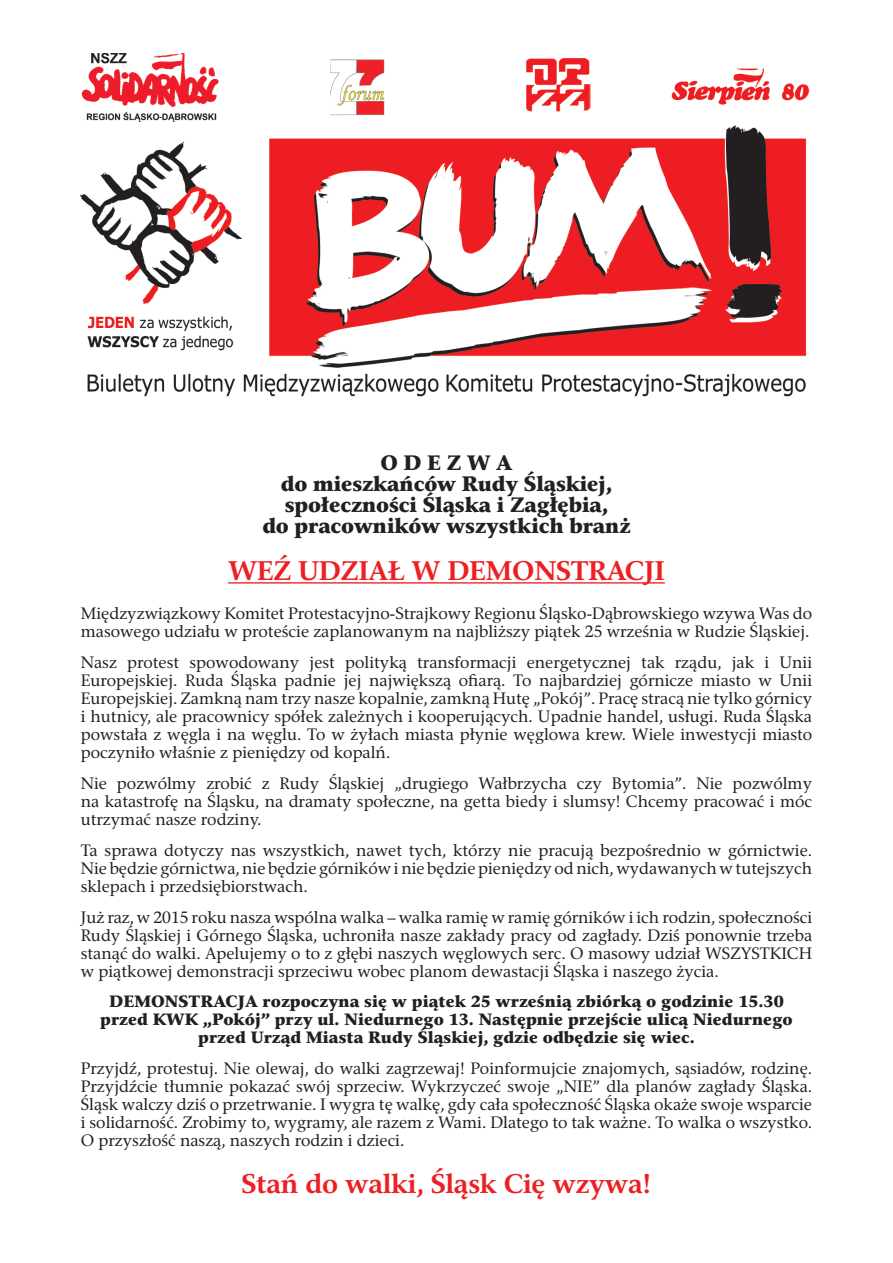
<style>
.page{position:relative;width:893px;height:1263px;background:#fff}
.page>*{position:absolute;margin:0;border:0;box-sizing:border-box;transform-origin:0 0}
.t1{font:700 27px "Rashel EFN";letter-spacing:-.01em;color:#ee1f23}
.t2{font:21px/21px "Rashel EFN Black";letter-spacing:-.01em;color:#231f20;text-align:center}
.t3{font:16.5px/18px "Rashel EFN";color:#231f20;text-align:justify}
.t4{font:16.5px/18px "Rashel EFN Black";color:#231f20;text-align:center}
</style>
<div class="page">
<img style="left:81px;top:53px;width:729px;height:344px">
<hr style="left:228px;top:582px;width:437px;height:1px;background:#ee1f23">
<p class="t2" style="left:262px;top:452px;width:370px">O D E Z W A<br>do mieszkańców Rudy Śląskiej, społeczności Śląska i Zagłębia,<br>do pracowników wszystkich branż</p>
<h1 class="t1" style="left:228px;top:554px;width:438px">WEŹ UDZIAŁ W DEMONSTRACJI</h1>
<p class="t3" style="left:81px;top:605px;width:733px">Międzyzwiązkowy Komitet Protestacyjno-Strajkowy Regionu Śląsko-Dąbrowskiego wzywa Was do masowego udziału w proteście zaplanowanym na najbliższy piątek 25 września w Rudzie Śląskiej.</p>
<p class="t3" style="left:81px;top:653px;width:733px">Nasz protest spowodowany jest polityką transformacji energetycznej tak rządu, jak i Unii Europejskiej. Ruda Śląska padnie jej największą ofiarą. To najbardziej górnicze miasto w Unii Europejskiej. Zamkną nam trzy nasze kopalnie, zamkną Hutę „Pokój”. Pracę stracą nie tylko górnicy i hutnicy, ale pracownicy spółek zależnych i kooperujących. Upadnie handel, usługi. Ruda Śląska powstała z węgla i na węglu. To w żyłach miasta płynie węglowa krew. Wiele inwestycji miasto poczyniło właśnie z pieniędzy od kopalń.</p>
<p class="t3" style="left:81px;top:774px;width:733px">Nie pozwólmy zrobić z Rudy Śląskiej „drugiego Wałbrzycha czy Bytomia”. Nie pozwólmy na katastrofę na Śląsku, na dramaty społeczne, na getta biedy i slumsy! Chcemy pracować i móc utrzymać nasze rodziny.</p>
<p class="t3" style="left:81px;top:841px;width:733px">Ta sprawa dotyczy nas wszystkich, nawet tych, którzy nie pracują bezpośrednio w górnictwie.<br>Nie będzie górnictwa, nie będzie górników i nie będzie pieniędzy od nich, wydawanych w tutejszych sklepach i przedsiębiorstwach.</p>
<p class="t3" style="left:81px;top:908px;width:733px">Już raz, w 2015 roku nasza wspólna walka – walka ramię w ramię górników i ich rodzin, społeczności Rudy Śląskiej i Górnego Śląska, uchroniła nasze zakłady pracy od zagłady. Dziś ponownie trzeba stanąć do walki. Apelujemy o to z głębi naszych węglowych serc. O masowy udział WSZYSTKICH w piątkowej demonstracji sprzeciwu wobec planom dewastacji Śląska i naszego życia.</p>
<p class="t4" style="left:100px;top:992px;width:694px">DEMONSTRACJA rozpoczyna się w piątek 25 wrześnią zbiórką o godzinie 15.30 przed KWK „Pokój” przy ul. Niedurnego 13. Następnie przejście ulicą Niedurnego przed Urząd Miasta Rudy Śląskiej, gdzie odbędzie się wiec.</p>
<p class="t3" style="left:81px;top:1059px;width:733px">Przyjdź, protestuj. Nie olewaj, do walki zagrzewaj! Poinformujcie znajomych, sąsiadów, rodzinę.<br>Przyjdźcie tłumnie pokazać swój sprzeciw. Wykrzyczeć swoje „NIE” dla planów zagłady Śląska.<br>Śląsk walczy dziś o przetrwanie. I wygra tę walkę, gdy cała społeczność Śląska okaże swoje wsparcie i solidarność. Zrobimy to, wygramy, ale razem z Wami. Dlatego to tak ważne. To walka o wszystko.<br>O przyszłość naszą, naszych rodzin i dzieci.</p>
<h1 class="t1" style="left:242px;top:1167px;width:411px">Stań do walki, Śląsk Cię wzywa!</h1>
</div>
